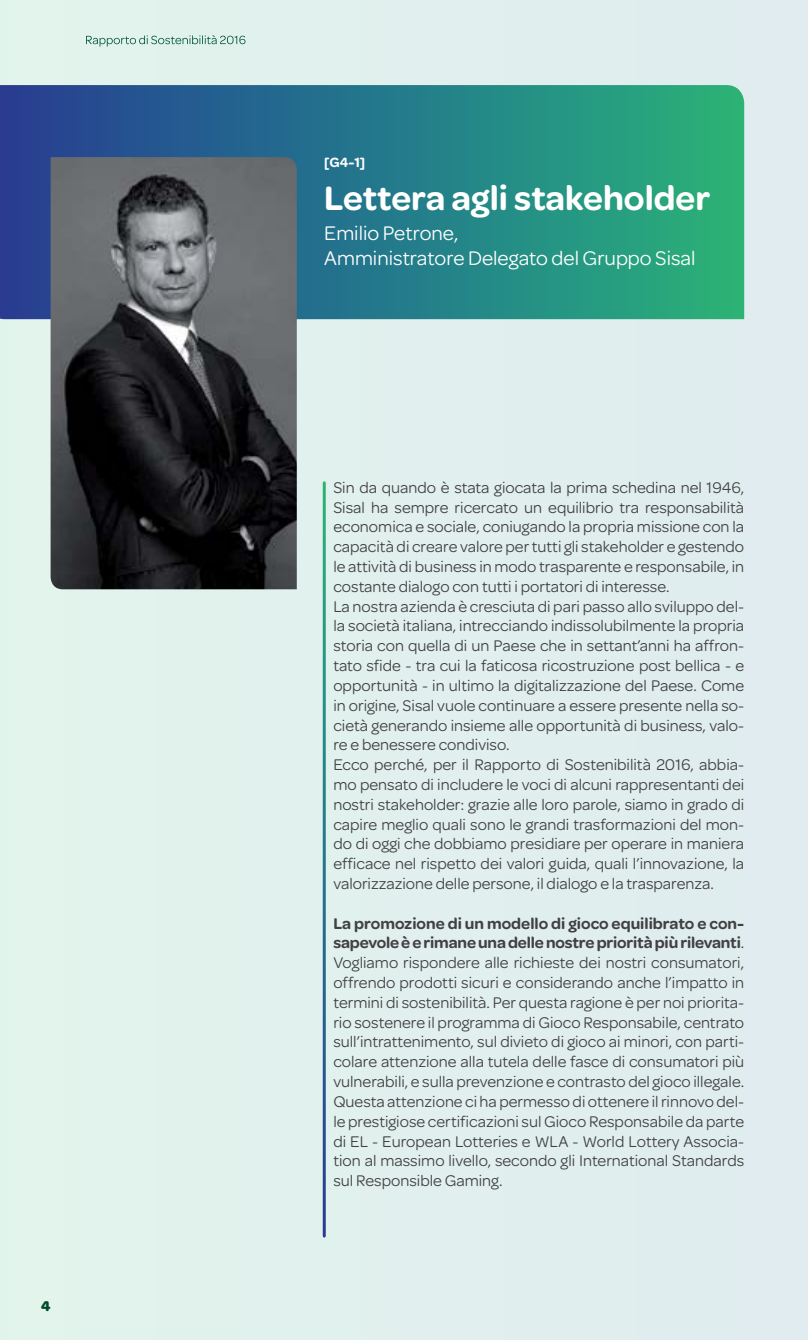
<style>
.page{position:relative;width:808px;height:1340px;background:#fff}
.page>*{position:absolute;margin:0;border:0;box-sizing:border-box;transform-origin:0 0}
.t1{font:600 36px "Omnes";color:#fff}
.t2{font:21px/25.2px "Omnes";color:#fff}
.t3{font:16.5px/19.8px "Omnes";color:#414042}
.t4{font:700 15px "Omnes";color:#00492b}
.t5{font:600 14.25px "Omnes";color:#fff}
.s1{font-weight:600}
</style>
<div class="page">
<div style="left:0;top:0;width:808px;height:1339px;background:#e1f0ee"></div>
<svg style="left:86px;top:35px;width:159px;height:12px"></svg>
<svg style="left:0;top:85px;width:744px;height:234px;background:#258086"></svg>
<img style="left:51px;top:157px;width:246px;height:432px">
<hr style="left:323px;top:483px;width:3px;height:753px;background:#fff">
<p class="t4" style="left:41px;top:1295px;width:11px">4</p>
<p class="t5" style="left:324px;top:152px;width:42px">[G4-1]</p>
<h1 class="t1" style="left:324px;top:173px;width:388px">Lettera agli stakeholder</h1>
<p class="t2" style="left:324px;top:219px;width:373px">Emilio Petrone,<br>Amministratore Delegato del Gruppo Sisal</p>
<p class="t3" style="left:333px;top:476px;width:412px">Sin da quando è stata giocata la prima schedina nel 1946, Sisal ha sempre ricercato un equilibrio tra responsabilità economica e sociale, coniugando la propria missione con la capacità di creare valore per tutti gli stakeholder e gestendo le attività di business in modo trasparente e responsabile, in costante dialogo con tutti i portatori di interesse.<br>La nostra azienda è cresciuta di pari passo allo sviluppo del&shy;la società italiana, intrecciando indissolubilmente la propria storia con quella di un Paese che in settant’anni ha affron&shy;tato sfide - tra cui la faticosa ricostruzione post bellica - e opportunità - in ultimo la digitalizzazione del Paese. Come in origine, Sisal vuole continuare a essere presente nella so&shy;cietà generando insieme alle opportunità di business, valo&shy;re e benessere condiviso.<br>Ecco perché, per il Rapporto di Sostenibilità 2016, abbia&shy;mo pensato di includere le voci di alcuni rappresentanti dei nostri stakeholder: grazie alle loro parole, siamo in grado di capire meglio quali sono le grandi trasformazioni del mon&shy;do di oggi che dobbiamo presidiare per operare in maniera efficace nel rispetto dei valori guida, quali l’innovazione, la valorizzazione delle persone, il dialogo e la trasparenza.</p>
<p class="t3" style="left:333px;top:912px;width:412px;text-align:justify"><span class="s1">La promozione di un modello di gioco equilibrato e con&shy;sapevoleè e rimane una delle nostre priorità più rilevanti</span>.<br>Vogliamo rispondere alle richieste dei nostri consumatori, offrendo prodotti sicuri e considerando anche l’impatto in termini di sostenibilità. Per questa ragione è per noi priorita&shy;rio sostenere il programma di Gioco Responsabile, centrato sull’intrattenimento, sul divieto di gioco ai minori, con parti&shy;colare attenzione alla tutela delle fasce di consumatori più vulnerabili, e sulla prevenzione e contrasto del gioco illegale.<br>Questa attenzione ci ha permesso di ottenere il rinnovo del&shy;le prestigiose certificazioni sul Gioco Responsabile da parte di EL - European Lotteries e WLA - World Lottery Associa&shy;tion al massimo livello, secondo gli International Standards sul Responsible Gaming.</p>
</div>
